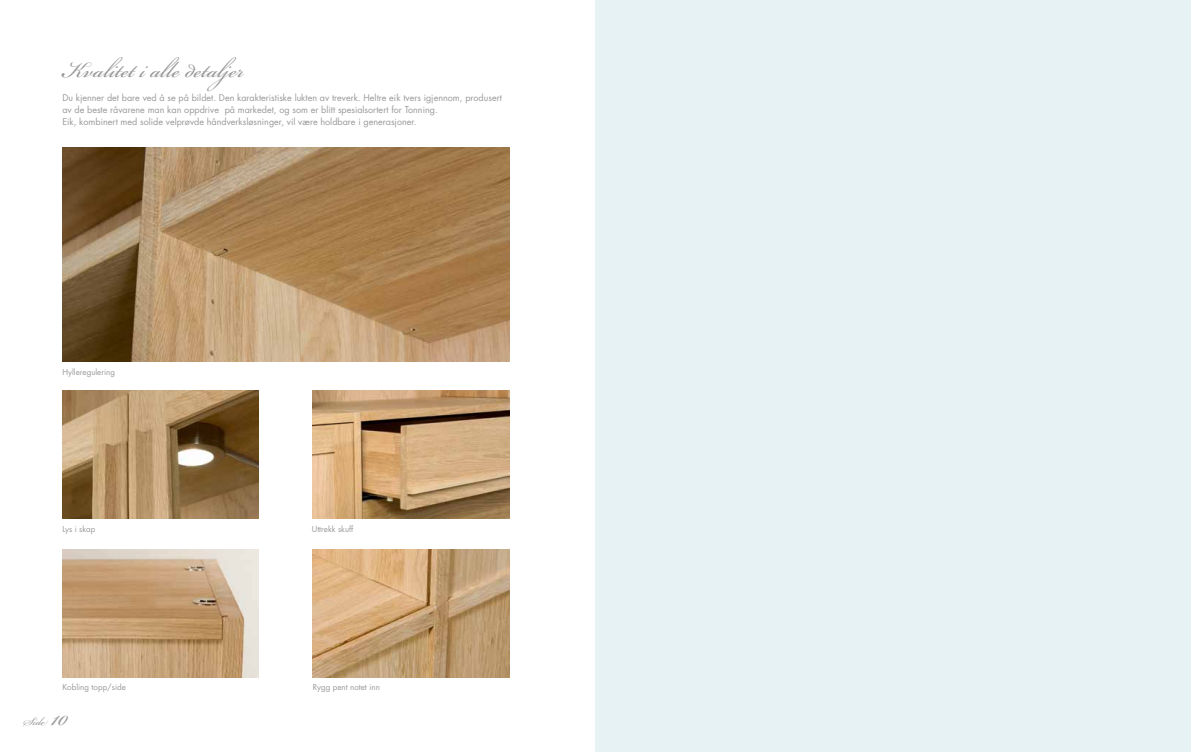
<style>
.page{position:relative;width:1191px;height:752px;background:#fff}
.page>*{position:absolute;margin:0;border:0;box-sizing:border-box;transform-origin:0 0}
.t1{font:35px "Bickham Script Pro";color:#9a999a}
.t2{font:18px "Bickham Script Pro";color:#9a999a}
.t3{font:9px/12px "Futura Std";color:#9a999a}
.t4{font:8px "Futura Std";color:#9a999a}
</style>
<div class="page">
<img style="left:62px;top:147px;width:447px;height:214px">
<img style="left:62px;top:549px;width:197px;height:128px">
<img style="left:62px;top:390px;width:197px;height:128px">
<img style="left:313px;top:549px;width:196px;height:128px">
<img style="left:313px;top:390px;width:196px;height:128px">
<div style="left:595px;top:0;width:596px;height:751px;background:#e7f2f5"></div>
<h1 class="t1" style="left:62px;top:45px;width:187px">Kvalitet i alle detaljer</h1>
<p class="t3" style="left:62px;top:92px;width:441px">Du kjenner det bare ved å se på bildet. Den karakteristiske lukten av treverk. Heltre eik tvers igjennom, produsert av de beste råvarene man kan oppdrive på markedet, og som er blitt spesialsortert for Tonning.<br>Eik, kombinert med solide velprøvde håndverksløsninger, vil være holdbare i generasjoner.</p>
<p class="t4" style="left:62px;top:367px;width:54px">Hylleregulering</p>
<p class="t4" style="left:62px;top:523px;width:35px">Lys i skap</p>
<p class="t4" style="left:62px;top:681px;width:65px">Kobling topp/side</p>
<h2 class="t2" style="left:23px;top:708px;width:23px">Side</h2>
<h1 class="t1" style="left:52px;top:692px;width:17px">10</h1>
<p class="t4" style="left:312px;top:523px;width:43px">Uttrekk skuff</p>
<p class="t4" style="left:313px;top:681px;width:68px">Rygg pent notet inn</p>
</div>
